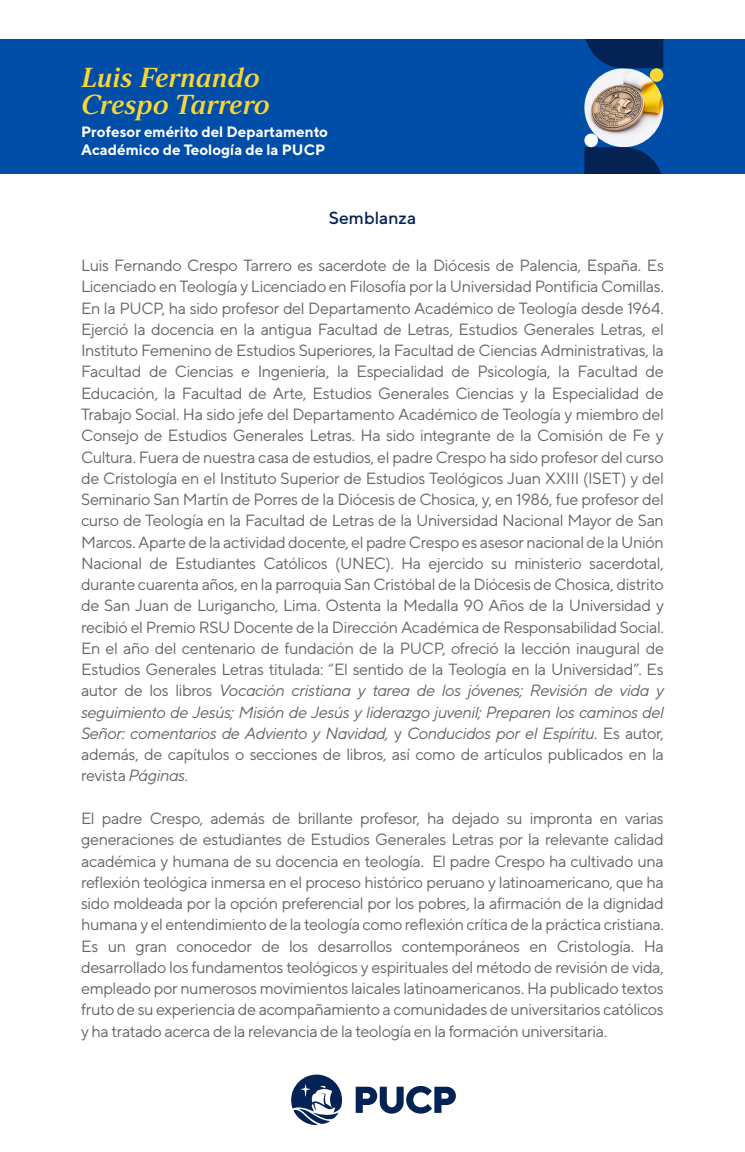
<style>
.page{position:relative;width:745px;height:1152px;background:#fff}
.page>*{position:absolute;margin:0;border:0;box-sizing:border-box;transform-origin:0 0}
.t1{font:27.5px/27px "Strato Pro Demi Bold It";color:#fad634}
.t2{font:500 17.5px "TT Norms";color:#042354}
.t3{font:16.25px/21.2px "TT Norms";letter-spacing:-.03em;color:#666;text-align:justify}
.t4{font:700 15px/18px "TT Norms";color:#fff}
.s1{font-style:italic}
</style>
<div class="page">
<div style="left:0;top:39px;width:744px;height:134px;background:#004ea8"></div>
<img style="left:584px;top:68px;width:79px;height:79px;border-radius:39px">
<svg style="left:586px;top:39px;width:77px;height:29px;background:#03285e"></svg>
<svg style="left:584px;top:147px;width:77px;height:26px;background:#032960"></svg>
<div style="left:649px;top:68px;width:14px;height:14px;background:#fad634;border-radius:50%"></div>
<div style="left:584px;top:134px;width:13px;height:13px;background:#fff;border-radius:50%"></div>
<svg style="left:291px;top:1074px;width:51px;height:52px"></svg>
<svg style="left:355px;top:1086px;width:100px;height:27px"></svg>
<h1 class="t1" style="left:81px;top:63px;width:190px">Luis Fernando<br>Crespo Tarrero</h1>
<p class="t4" style="left:81px;top:122px;width:248px">Profesor emérito del Departamento<br>Académico de Teología de la PUCP</p>
<p class="t2" style="left:328px;top:207px;width:89px">Semblanza</p>
<p class="t3" style="left:81px;top:254px;width:584px">Luis Fernando Crespo Tarrero es sacerdote de la Diócesis de Palencia, España. Es Licenciado en Teología y Licenciado en Filosofía por la Universidad Pontificia Comillas.<br>En la PUCP, ha sido profesor del Departamento Académico de Teología desde 1964.<br>Ejerció la docencia en la antigua Facultad de Letras, Estudios Generales Letras, el Instituto Femenino de Estudios Superiores, la Facultad de Ciencias Administrativas, la Facultad de Ciencias e Ingeniería, la Especialidad de Psicología, la Facultad de Educación, la Facultad de Arte, Estudios Generales Ciencias y la Especialidad de Trabajo Social. Ha sido jefe del Departamento Académico de Teología y miembro del Consejo de Estudios Generales Letras. Ha sido integrante de la Comisión de Fe y Cultura. Fuera de nuestra casa de estudios, el padre Crespo ha sido profesor del curso de Cristología en el Instituto Superior de Estudios Teológicos Juan XXIII (ISET) y del Seminario San Martín de Porres de la Diócesis de Chosica, y, en 1986, fue profesor del curso de Teología en la Facultad de Letras de la Universidad Nacional Mayor de San Marcos. Aparte de la actividad docente, el padre Crespo es asesor nacional de la Unión Nacional de Estudiantes Católicos (UNEC). Ha ejercido su ministerio sacerdotal, durante cuarenta años, en la parroquia San Cristóbal de la Diócesis de Chosica, distrito de San Juan de Lurigancho, Lima. Ostenta la Medalla 90 Años de la Universidad y recibió el Premio RSU Docente de la Dirección Académica de Responsabilidad Social.<br>En el año del centenario de fundación de la PUCP, ofreció la lección inaugural de Estudios Generales Letras titulada: “El sentido de la Teología en la Universidad”. Es autor de los libros <span class="s1">Vocación cristiana y tarea de los jóvenes; Revisión de vida y seguimiento de Jesús; Misión de Jesús y liderazgo juvenil; Preparen los caminos del Señor: comentarios de Adviento y Navidad,</span> y <span class="s1">Conducidos por el Espíritu.</span> Es autor, además, de capítulos o secciones de libros, así como de artículos publicados en la revista <span class="s1">Páginas.</span></p>
<p class="t3" style="left:81px;top:807px;width:584px">El padre Crespo, además de brillante profesor, ha dejado su impronta en varias generaciones de estudiantes de Estudios Generales Letras por la relevante calidad académica y humana de su docencia en teología. El padre Crespo ha cultivado una reflexión teológica inmersa en el proceso histórico peruano y latinoamericano, que ha sido moldeada por la opción preferencial por los pobres, la afirmación de la dignidad humana y el entendimiento de la teología como reflexión crítica de la práctica cristiana.<br>Es un gran conocedor de los desarrollos contemporáneos en Cristología. Ha desarrollado los fundamentos teológicos y espirituales del método de revisión de vida, empleado por numerosos movimientos laicales latinoamericanos. Ha publicado textos fruto de su experiencia de acompañamiento a comunidades de universitarios católicos y ha tratado acerca de la relevancia de la teología en la formación universitaria.</p>
</div>
